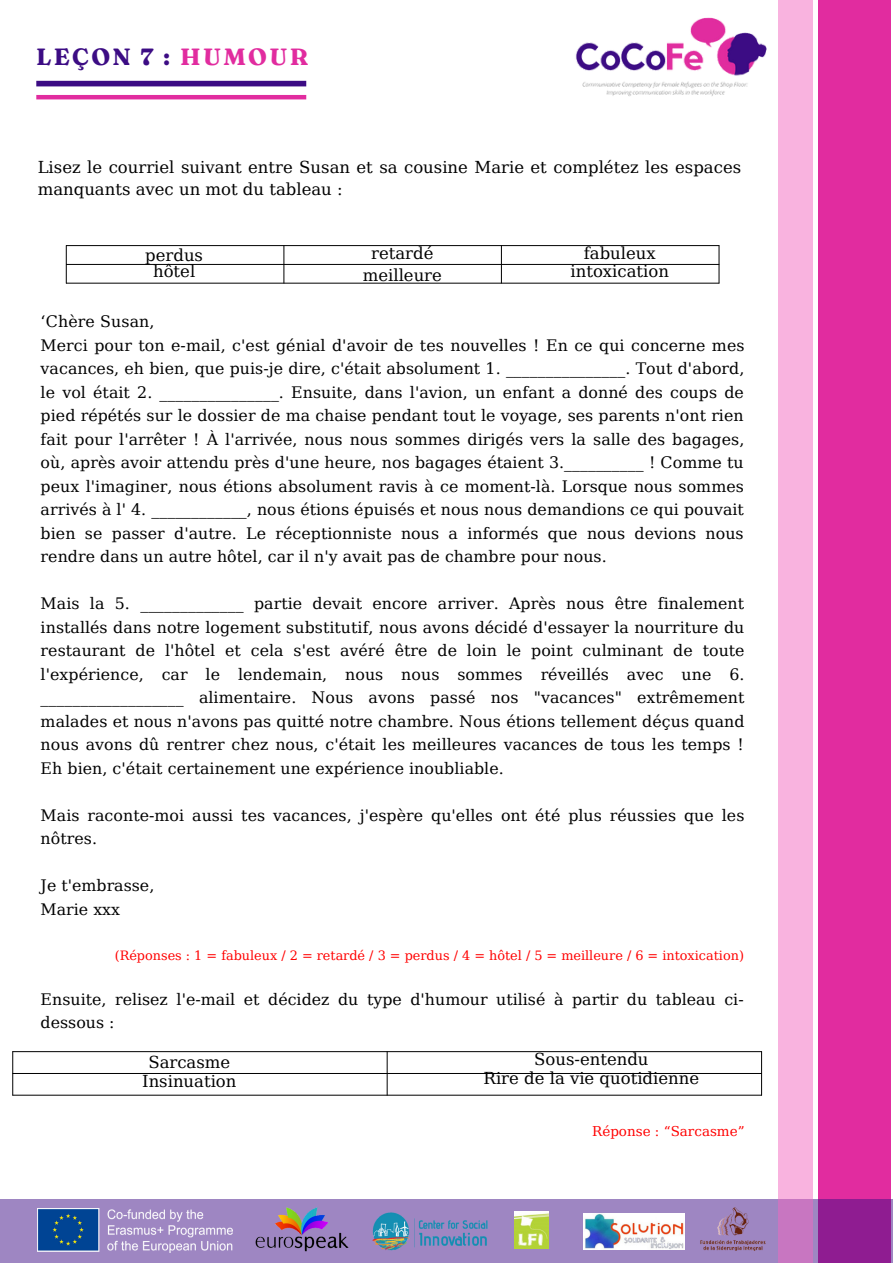
<style>
.page{position:relative;width:893px;height:1264px;background:#fff}
.page>*{position:absolute;margin:0;border:0;box-sizing:border-box;transform-origin:0 0}
.t1{font:700 23.4px "Fraunces 9 pt";letter-spacing:.1em;color:#3c0c84}
.t2{font:16.5px/16px "DejaVu Serif";color:#000;text-align:center}
.t3{font:15.75px/23.5px "DejaVu Serif";letter-spacing:.005em;color:#000}
.t4{font:13.5px "DejaVu Serif";color:#f00}
.t5{font:12.75px "DejaVu Serif";color:#f00}
.s1{color:#e12c9f}
</style>
<div class="page">
<hr style="left:12px;top:1051px;width:749px;height:1px;background:#000">
<hr style="left:12px;top:1073px;width:749px;height:1px;background:#000">
<hr style="left:12px;top:1094px;width:749px;height:1px;background:#000">
<hr style="left:12px;top:1051px;width:1px;height:44px;background:#000">
<hr style="left:387px;top:1051px;width:1px;height:44px;background:#000">
<hr style="left:761px;top:1051px;width:1px;height:44px;background:#000">
<hr style="left:66px;top:245px;width:653px;height:1px;background:#000">
<hr style="left:66px;top:264px;width:653px;height:1px;background:#000">
<hr style="left:66px;top:283px;width:653px;height:1px;background:#000">
<hr style="left:66px;top:245px;width:1px;height:38px;background:#000">
<hr style="left:283px;top:245px;width:1px;height:38px;background:#000">
<hr style="left:501px;top:245px;width:1px;height:38px;background:#000">
<hr style="left:718px;top:245px;width:1px;height:38px;background:#000">
<img style="left:575px;top:17px;width:192px;height:79px">
<div style="left:36px;top:81px;width:270px;height:5px;background:#3c0c84"></div>
<hr style="left:36px;top:95px;width:270px;height:4px;background:#e12c9f">
<div style="left:818px;top:0;width:72px;height:1262px;background:#e12c9f"></div>
<svg style="left:0;top:1198px;width:892px;height:63px;background:#9f78bb"></svg>
<div style="left:777px;top:0;width:35px;height:1262px;background:#f9b3df"></div>
<img style="left:38px;top:1208px;width:194px;height:44px">
<img style="left:697px;top:1205px;width:71px;height:47px">
<img style="left:360px;top:1208px;width:138px;height:44px">
<img style="left:254px;top:1205px;width:94px;height:47px">
<img style="left:514px;top:1211px;width:34px;height:37px">
<img style="left:583px;top:1213px;width:101px;height:36px">
<h1 class="t1" style="left:36px;top:43px;width:273px">LEÇON 7 : <span class="s1">HUMOUR</span></h1>
<p class="t2" style="left:38px;top:156px;width:705px;line-height:22.5px;text-align:left">Lisez le courriel suivant entre Susan et sa cousine Marie et complétez les espaces manquants avec un mot du tableau :</p>
<p class="t2" style="left:145px;top:247px;width:59px">perdus hôtel</p>
<p class="t2" style="left:371px;top:246px;width:64px">retardé</p>
<p class="t2" style="left:583px;top:246px;width:73px">fabuleux</p>
<p class="t2" style="left:363px;top:267px;width:81px">meilleure</p>
<p class="t2" style="left:570px;top:264px;width:100px">intoxication</p>
<p class="t3" style="left:41px;top:310px;width:705px">‘Chère Susan,<br>Merci pour ton e-mail, c'est génial d'avoir de tes nouvelles ! En ce qui concerne mes vacances, eh bien, que puis-je dire, c'était absolument 1. _______________. Tout d'abord, le vol était 2. _______________. Ensuite, dans l'avion, un enfant a donné des coups de pied répétés sur le dossier de ma chaise pendant tout le voyage, ses parents n'ont rien fait pour l'arrêter ! À l'arrivée, nous nous sommes dirigés vers la salle des bagages, où, après avoir attendu près d'une heure, nos bagages étaient 3.__________ ! Comme tu peux l'imaginer, nous étions absolument ravis à ce moment-là. Lorsque nous sommes arrivés à l' 4. ____________, nous étions épuisés et nous nous demandions ce qui pouvait bien se passer d'autre. Le réceptionniste nous a informés que nous devions nous rendre dans un autre hôtel, car il n'y avait pas de chambre pour nous.</p>
<p class="t3" style="left:41px;top:592px;width:705px;text-align:justify">Mais la 5. _____________ partie devait encore arriver. Après nous être finalement installés dans notre logement substitutif, nous avons décidé d'essayer la nourriture du restaurant de l'hôtel et cela s'est avéré être de loin le point culminant de toute l'expérience, car le lendemain, nous nous sommes réveillés avec une 6. __________________ alimentaire. Nous avons passé nos "vacances" extrêmement malades et nous n'avons pas quitté notre chambre. Nous étions tellement déçus quand nous avons dû rentrer chez nous, c'était les meilleures vacances de tous les temps !<br>Eh bien, c'était certainement une expérience inoubliable.</p>
<p class="t3" style="left:41px;top:803px;width:705px">Mais raconte-moi aussi tes vacances, j'espère qu'elles ont été plus réussies que les nôtres.</p>
<p class="t3" style="left:41px;top:874px;width:115px">Je t'embrasse,<br>Marie xxx</p>
<p class="t5" style="left:115px;top:947px;width:630px">(Réponses : 1 = fabuleux / 2 = retardé / 3 = perdus / 4 = hôtel / 5 = meilleure / 6 = intoxication)</p>
<p class="t3" style="left:41px;top:987px;width:704px">Ensuite, relisez l'e-mail et décidez du type d'humour utilisé à partir du tableau ci&shy;dessous :</p>
<p class="t2" style="left:142px;top:1053px;width:96px;line-height:18.5px">Sarcasme<br>Insinuation</p>
<p class="t2" style="left:483px;top:1049px;width:217px;line-height:19.2px">Sous-entendu<br>Rire de la vie quotidienne</p>
<p class="t4" style="left:592px;top:1123px;width:154px">Réponse : “Sarcasme”</p>
</div>
